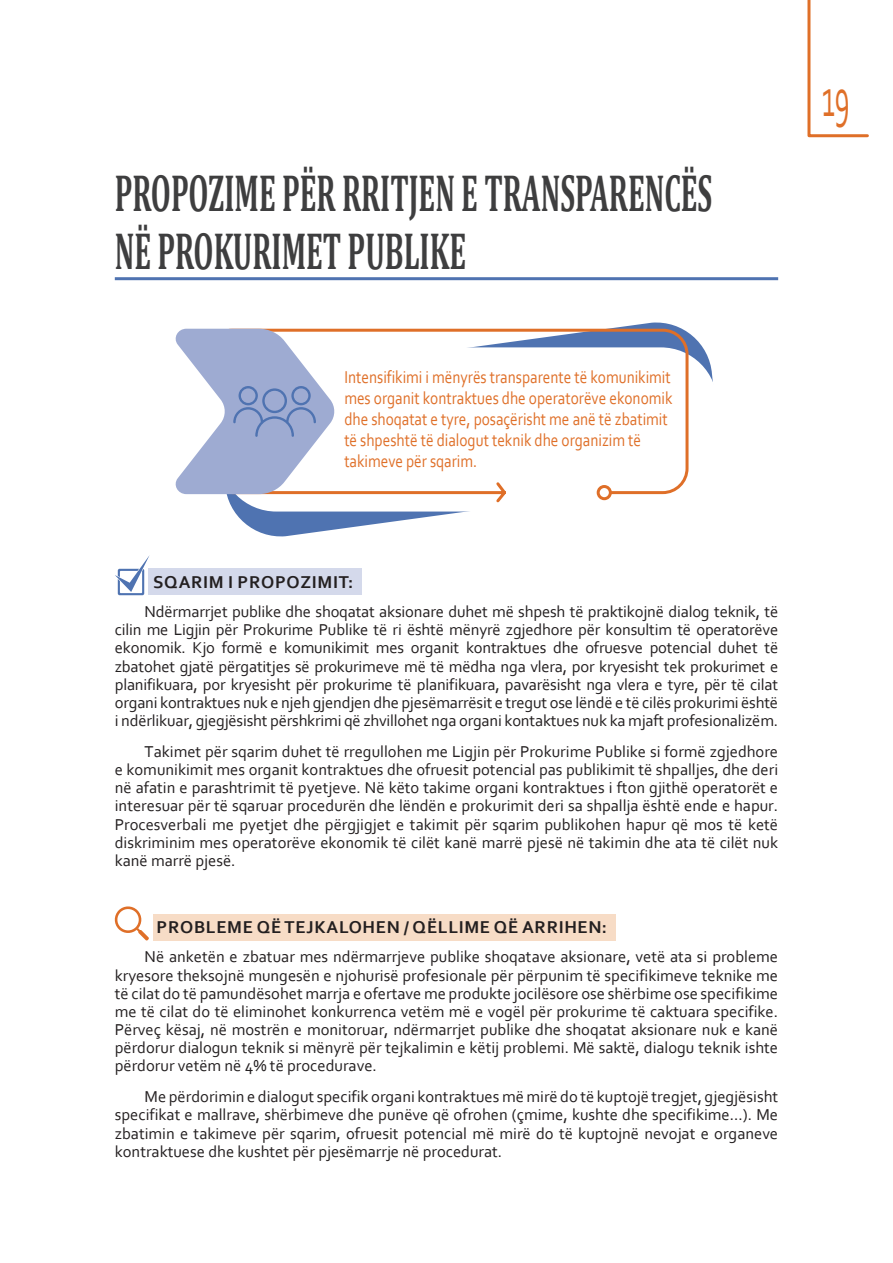
<style>
.page{position:relative;width:893px;height:1263px;background:#fff}
.page>*{position:absolute;margin:0;border:0;box-sizing:border-box;transform-origin:0 0}
.t1{font:57px "Corbel";color:#df6f28;scale:.5 1}
.heading_2{font:700 52.5px/57.8px "Cambria";color:#3e3e3f;scale:.55 1}
.tavela_vnatre{font:18px/21px "Corbel";color:#df6f28;scale:.85 1}
.Nadminuvanje_na_prob{font:700 18px "Corbel";letter-spacing:.04em;color:#231f20}
.Objasnuvanje_na_pred{font:700 18px "Corbel";letter-spacing:.04em;color:#231f20}
.t2{font:16.5px/18.1px "Corbel";color:#231f20;text-align:justify}
</style>
<div class="page">
<svg style="left:807px;top:0;width:62px;height:138px"></svg>
<hr style="left:115px;top:277px;width:663px;height:3px;background:#4f73b1">
<div style="left:149px;top:569px;width:213px;height:26px;background:#d4d9eb"></div>
<div style="left:153px;top:914px;width:463px;height:26px;background:#f7dcc6"></div>
<svg style="left:230px;top:322px;width:483px;height:215px"></svg>
<div style="left:220px;top:347px;width:497px;height:164px;background:#fff;border-radius:56px"></div>
<svg style="left:205px;top:327px;width:485px;height:168px"></svg>
<svg style="left:175px;top:329px;width:438px;height:176px"></svg>
<svg style="left:115px;top:555px;width:35px;height:40px"></svg>
<svg style="left:114px;top:906px;width:35px;height:35px"></svg>
<p class="heading_2" style="left:115px;top:162px;width:1088px">PROPOZIME PËR RRITJEN E TRANSPARENCËS<br>NË PROKURIMET PUBLIKE</p>
<p class="tavela_vnatre" style="left:344px;top:366px;width:388px">Intensifikimi i mënyrës transparente të komunikimit mes organit kontraktues dhe operatorëve ekonomik dhe shoqatat e tyre, posaçërisht me anë të zbatimit të shpeshtë të dialogut teknik dhe organizim të takimeve për sqarim.</p>
<p class="Objasnuvanje_na_pred" style="left:153px;top:571px;width:202px">SQARIM I PROPOZIMIT:</p>
<p class="t2" style="left:115px;top:602px;width:665px;text-indent:30px">Ndërmarrjet publike dhe shoqatat aksionare duhet më shpesh të praktikojnë dialog teknik, të cilin me Ligjin për Prokurime Publike të ri është mënyrë zgjedhore për konsultim të operatorëve ekonomik. Kjo formë e komunikimit mes organit kontraktues dhe ofruesve potencial duhet të zbatohet gjatë përgatitjes së prokurimeve më të mëdha nga vlera, por kryesisht tek prokurimet e planifikuara, por kryesisht për prokurime të planifikuara, pavarësisht nga vlera e tyre, për të cilat organi kontraktues nuk e njeh gjendjen dhe pjesëmarrësit e tregut ose lëndë e të cilës prokurimi është i ndërlikuar, gjegjësisht përshkrimi që zhvillohet nga organi kontaktues nuk ka mjaft profesionalizëm.</p>
<p class="t2" style="left:115px;top:742px;width:665px;text-indent:30px">Takimet për sqarim duhet të rregullohen me Ligjin për Prokurime Publike si formë zgjedhore e komunikimit mes organit kontraktues dhe ofruesit potencial pas publikimit të shpalljes, dhe deri në afatin e parashtrimit të pyetjeve. Në këto takime organi kontraktues i fton gjithë operatorët e interesuar për të sqaruar procedurën dhe lëndën e prokurimit deri sa shpallja është ende e hapur.<br>Procesverbali me pyetjet dhe përgjigjet e takimit për sqarim publikohen hapur që mos të ketë diskriminim mes operatorëve ekonomik të cilët kanë marrë pjesë në takimin dhe ata të cilët nuk kanë marrë pjesë.</p>
<p class="Nadminuvanje_na_prob" style="left:157px;top:916px;width:452px">PROBLEME QË TEJKALOHEN / QËLLIME QË ARRIHEN:</p>
<p class="t2" style="left:115px;top:947px;width:665px;text-indent:30px">Në anketën e zbatuar mes ndërmarrjeve publike shoqatave aksionare, vetë ata si probleme kryesore theksojnë mungesën e njohurisë profesionale për përpunim të specifikimeve teknike me të cilat do të pamundësohet marrja e ofertave me produkte jocilësore ose shërbime ose specifikime me të cilat do të eliminohet konkurrenca vetëm më e vogël për prokurime të caktuara specifike.<br>Përveç kësaj, në mostrën e monitoruar, ndërmarrjet publike dhe shoqatat aksionare nuk e kanë përdorur dialogun teknik si mënyrë për tejkalimin e këtij problemi. Më saktë, dialogu teknik ishte përdorur vetëm në 4% të procedurave.</p>
<p class="t2" style="left:115px;top:1087px;width:665px;text-indent:30px">Me përdorimin e dialogut specifik organi kontraktues më mirë do të kuptojë tregjet, gjegjësisht specifikat e mallrave, shërbimeve dhe punëve që ofrohen (çmime, kushte dhe specifikime...). Me zbatimin e takimeve për sqarim, ofruesit potencial më mirë do të kuptojnë nevojat e organeve kontraktuese dhe kushtet për pjesëmarrje në procedurat.</p>
<h1 class="t1" style="left:822px;top:62px;width:57px">19</h1>
</div>
